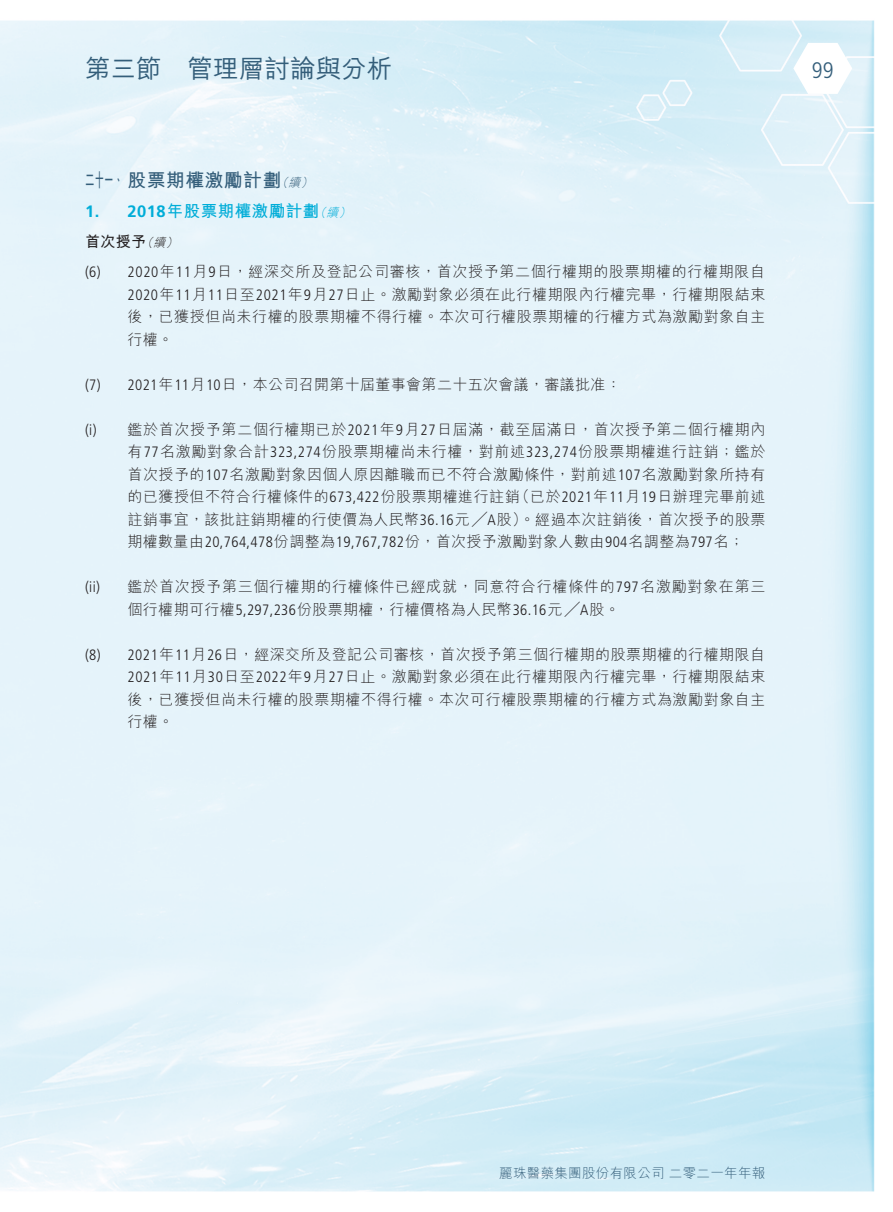
<style>
.page{position:relative;width:893px;height:1212px;background:#fff}
.page>*{position:absolute;margin:0;border:0;box-sizing:border-box;transform-origin:0 0}
.t1{font:500 25.5px "M Hei HK";letter-spacing:.005em;color:#345e7a}
.t2{font:300 condensed 22.5px "Frutiger LT Std";color:#345e7a}
.t3{font:700 18.75px "M Hei HK";letter-spacing:.03em;color:#345e7a;scale:.5 1}
.t4{font:700 16.5px "M Hei HK";letter-spacing:.03em;color:#00add8}
.t5{font:300 15px/22.5px "M Hei HK";letter-spacing:.04em;color:#231f20;text-align:justify}
.t6{font:300 condensed 15px "Frutiger LT Std";color:#231f20}
.t7{font:300 13.5px "M Hei HK";letter-spacing:.025em;color:#345e7a}
.s1{font-weight:300;font-style:italic;font-size:12px}
.s2{font-family:"Frutiger LT Std"}
.s3{font-weight:700}
.s4{font-style:italic;font-size:12px}
.s5{font-family:"Frutiger LT Std";font-stretch:condensed}
</style>
<div class="page">
<svg style="left:793px;top:43px;width:59px;height:51px"></svg>
<h1 class="t1" style="left:85px;top:50px;width:309px">第三節 管理層討論與分析</h1>
<h2 class="t2" style="left:812px;top:58px;width:23px">99</h2>
<p class="t3" style="left:85px;top:166px;width:462px">二十一、股票期權激勵計劃<span class="s1">（續）</span></p>
<p class="t4" style="left:85px;top:199px;width:270px"><span class="s2">1. 2018</span>年股票期權激勵計劃<span class="s1">（續）</span></p>
<p class="t5" style="left:85px;top:226px;width:682px;line-height:30.2px"><span class="s3">首次授予</span><span class="s4">（續）<br></span><span class="s5">(6) 2020</span>年<span class="s5">11</span>月<span class="s5">9</span>日，經深交所及登記公司審核，首次授予第二個行權期的股票期權的行權期限自</p>
<p class="t5" style="left:128px;top:283px;width:639px"><span class="s5">2020</span>年<span class="s5">11</span>月<span class="s5">11</span>日至<span class="s5">2021</span>年<span class="s5">9</span>月<span class="s5">27</span>日止。激勵對象必須在此行權期限內行權完畢，行權期限結束後，已獲授但尚未行權的股票期權不得行權。本次可行權股票期權的行權方式為激勵對象自主行權。</p>
<p class="t5" style="left:85px;top:373px;width:537px"><span class="s5">(7) 2021</span>年<span class="s5">11</span>月<span class="s5">10</span>日，本公司召開第十屆董事會第二十五次會議，審議批准：</p>
<p class="t5" style="left:128px;top:418px;width:639px;text-indent:-42px"><span class="s5">(i)</span> 鑑於首次授予第二個行權期已於<span class="s5">2021</span>年<span class="s5">9</span>月<span class="s5">27</span>日屆滿，截至屆滿日，首次授予第二個行權期內有<span class="s5">77</span>名激勵對象合計<span class="s5">323,274</span>份股票期權尚未行權，對前述<span class="s5">323,274</span>份股票期權進行註銷；鑑於首次授予的<span class="s5">107</span>名激勵對象因個人原因離職而已不符合激勵條件，對前述<span class="s5">107</span>名激勵對象所持有的已獲授但不符合行權條件的<span class="s5">673,422</span>份股票期權進行註銷（已於<span class="s5">2021</span>年<span class="s5">11</span>月<span class="s5">19</span>日辦理完畢前述註銷事宜，該批註銷期權的行使價為人民幣<span class="s5">36.16</span>元╱<span class="s5">A</span>股）。經過本次註銷後，首次授予的股票期權數量由<span class="s5">20,764,478</span>份調整為<span class="s5">19,767,782</span>份，首次授予激勵對象人數由<span class="s5">904</span>名調整為<span class="s5">797</span>名；</p>
<p class="t6" style="left:85px;top:579px;width:16px">(ii)</p>
<p class="t5" style="left:128px;top:575px;width:639px">鑑於首次授予第三個行權期的行權條件已經成就，同意符合行權條件的<span class="s5">797</span>名激勵對象在第三個行權期可行權<span class="s5">5,297,236</span>份股票期權，行權價格為人民幣<span class="s5">36.16</span>元╱<span class="s5">A</span>股。</p>
<p class="t5" style="left:128px;top:643px;width:639px;text-indent:-43px"><span class="s5">(8) 2021</span>年<span class="s5">11</span>月<span class="s5">26</span>日，經深交所及登記公司審核，首次授予第三個行權期的股票期權的行權期限自<span class="s5">2021</span>年<span class="s5">11</span>月<span class="s5">30</span>日至<span class="s5">2022</span>年<span class="s5">9</span>月<span class="s5">27</span>日止。激勵對象必須在此行權期限內行權完畢，行權期限結束後，已獲授但尚未行權的股票期權不得行權。本次可行權股票期權的行權方式為激勵對象自主行權。</p>
<p class="t7" style="left:499px;top:1166px;width:268px">麗珠醫藥集團股份有限公司二零二一年年報</p>
</div>
